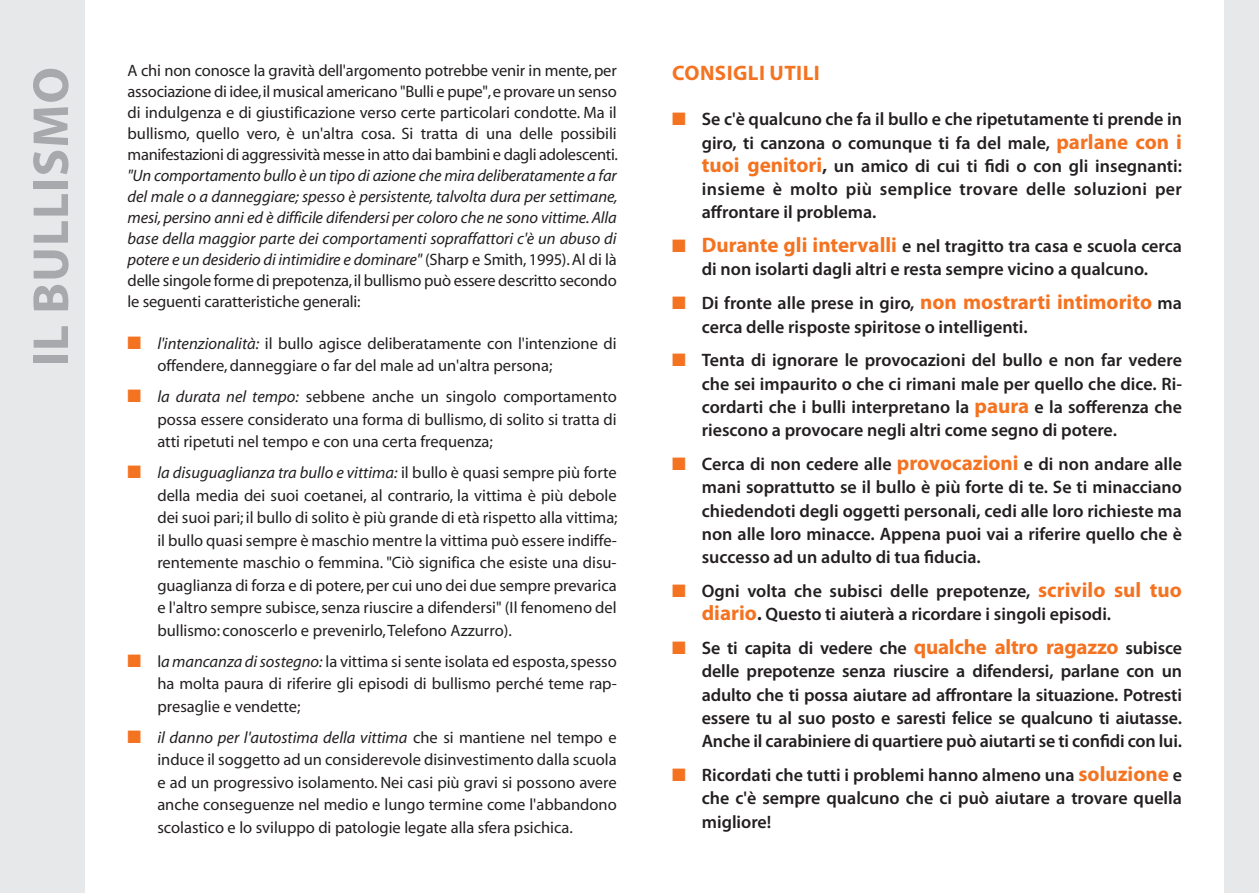
<style>
.page{position:relative;width:1259px;height:893px;background:#fff}
.page>*{position:absolute;margin:0;border:0;box-sizing:border-box;transform-origin:0 0}
.t1{font:700 51px "Myriad Pro";letter-spacing:.02em;color:#a8a9ad}
.t2{font:700 21px "Myriad Pro";letter-spacing:.02em;color:#f47321}
.t3{font:600 18px/23.2px "Myriad Pro";color:#231f20;text-align:justify}
.t4{font:16.5px/22.5px "Myriad";color:#231f20;text-align:justify}
.t5{font:italic 16.5px/21px "Myriad";letter-spacing:-.01em;color:#231f20;text-align:justify}
.s1{font-style:normal}
.s2{color:#f47321}
.s3{font-style:italic}
.s4{font-weight:700;font-size:21px;color:#f47321}
.s5{font-weight:700}
</style>
<div class="page">
<div style="left:0;top:0;width:85px;height:893px;background:#e7e8e9"></div>
<div style="left:1225px;top:0;width:34px;height:893px;background:#e7e8e9"></div>
<h1 class="t1" style="left:32px;top:367px;width:301px;rotate:-90deg">IL BULLISMO</h1>
<p class="t4" style="left:128px;top:61px;width:492px;line-height:21px">A chi non conosce la gravità dell'argomento potrebbe venir in mente,per associazione di idee,il musical americano "Bulli e pupe",e provare un senso di indulgenza e di giustificazione verso certe particolari condotte. Ma il bullismo, quello vero, è un'altra cosa. Si tratta di una delle possibili manifestazioni di aggressività messe in atto dai bambini e dagli adolescenti.</p>
<p class="t5" style="left:128px;top:166px;width:491px">"Un comportamento bullo è un tipo di azione che mira deliberatamente a far del male o a danneggiare; spesso è persistente, talvolta dura per settimane, mesi, persino anni ed è difficile difendersi per coloro che ne sono vittime.Alla base della maggior parte dei comportamenti sopraffattori c'è un abuso di potere e un desiderio di intimidire e dominare" <span class="s1">(Sharp e Smith, 1995).Al di là delle singole forme di prepotenza,il bullismo può essere descritto secondo le seguenti caratteristiche generali:</span></p>
<p class="t4" style="left:157px;top:333px;width:461px;text-indent:-30px"><span class="s2">■</span> <span class="s3">l'intenzionalità:</span> il bullo agisce deliberatamente con l'intenzione di offendere, danneggiare o far del male ad un'altra persona;</p>
<p class="t4" style="left:157px;top:387px;width:461px;text-indent:-30px"><span class="s2">■</span> <span class="s3">la durata nel tempo:</span> sebbene anche un singolo comportamento possa essere considerato una forma di bullismo, di solito si tratta di atti ripetuti nel tempo e con una certa frequenza;</p>
<p class="t4" style="left:157px;top:463px;width:462px;text-indent:-30px"><span class="s2">■</span> <span class="s3">la disuguaglianza tra bullo e vittima:</span> il bullo è quasi sempre più forte della media dei suoi coetanei, al contrario, la vittima è più debole dei suoi pari; il bullo di solito è più grande di età rispetto alla vittima; il bullo quasi sempre è maschio mentre la vittima può essere indiffe&shy;rentemente maschio o femmina. "Ciò significa che esiste una disu&shy;guaglianza di forza e di potere,per cui uno dei due sempre prevarica e l'altro sempre subisce,senza riuscire a difendersi" (Il fenomeno del bullismo: conoscerlo e prevenirlo,Telefono Azzurro).</p>
<p class="t4" style="left:157px;top:651px;width:461px;text-indent:-30px"><span class="s2">■</span> l<span class="s3">a mancanza di sostegno:</span> la vittima si sente isolata ed esposta,spesso ha molta paura di riferire gli episodi di bullismo perché teme rap&shy;presaglie e vendette;</p>
<p class="t4" style="left:157px;top:727px;width:461px;text-indent:-30px"><span class="s2">■</span> <span class="s3">il danno per l'autostima della vittima</span> che si mantiene nel tempo e induce il soggetto ad un considerevole disinvestimento dalla scuola e ad un progressivo isolamento. Nei casi più gravi si possono avere anche conseguenze nel medio e lungo termine come l'abbandono scolastico e lo sviluppo di patologie legate alla sfera psichica.</p>
<p class="t2" style="left:672px;top:65px;width:149px">CONSIGLI UTILI</p>
<p class="t3" style="left:702px;top:109px;width:482px;text-indent:-30px"><span class="s2">■</span> Se c'è qualcuno che fa il bullo e che ripetutamente ti prende in giro, ti canzona o comunque ti fa del male, <span class="s4">parlane con i tuoi genitori</span><span class="s5">,</span> un amico di cui ti fidi o con gli insegnanti: insieme è molto più semplice trovare delle soluzioni per affrontare il problema.</p>
<p class="t3" style="left:672px;top:236px;width:511px;text-align:center"><span class="s2">■</span> <span class="s4">Durante gli intervalli</span> e nel tragitto tra casa e scuola cerca di non isolarti dagli altri e resta sempre vicino a qualcuno.</p>
<p class="t3" style="left:702px;top:293px;width:482px;text-indent:-30px"><span class="s2">■</span> Di fronte alle prese in giro, <span class="s4">non mostrarti intimorito</span> ma cerca delle risposte spiritose o intelligenti.</p>
<p class="t3" style="left:702px;top:350px;width:482px;text-indent:-30px"><span class="s2">■</span> Tenta di ignorare le provocazioni del bullo e non far vedere che sei impaurito o che ci rimani male per quello che dice. Ri&shy;cordarti che i bulli interpretano la <span class="s4">paura</span> e la sofferenza che riescono a provocare negli altri come segno di potere.</p>
<p class="t3" style="left:702px;top:454px;width:482px;text-indent:-30px"><span class="s2">■</span> Cerca di non cedere alle <span class="s4">provocazioni</span> e di non andare alle mani soprattutto se il bullo è più forte di te. Se ti minacciano chiedendoti degli oggetti personali, cedi alle loro richieste ma non alle loro minacce. Appena puoi vai a riferire quello che è successo ad un adulto di tua fiducia.</p>
<p class="t3" style="left:702px;top:581px;width:482px;text-indent:-30px"><span class="s2">■</span> Ogni volta che subisci delle prepotenze, <span class="s4">scrivilo sul tuo diario</span><span class="s5">.</span> Questo ti aiuterà a ricordare i singoli episodi.</p>
<p class="t3" style="left:702px;top:638px;width:482px;text-indent:-30px"><span class="s2">■</span> Se ti capita di vedere che <span class="s4">qualche altro ragazzo</span> subisce delle prepotenze senza riuscire a difendersi, parlane con un adulto che ti possa aiutare ad affrontare la situazione. Potresti essere tu al suo posto e saresti felice se qualcuno ti aiutasse.<br>Anche il carabiniere di quartiere può aiutarti se ti confidi con lui.</p>
<p class="t3" style="left:702px;top:765px;width:482px;text-indent:-30px"><span class="s2">■</span> Ricordati che tutti i problemi hanno almeno una <span class="s4">soluzione</span> e che c'è sempre qualcuno che ci può aiutare a trovare quella migliore!</p>
</div>
